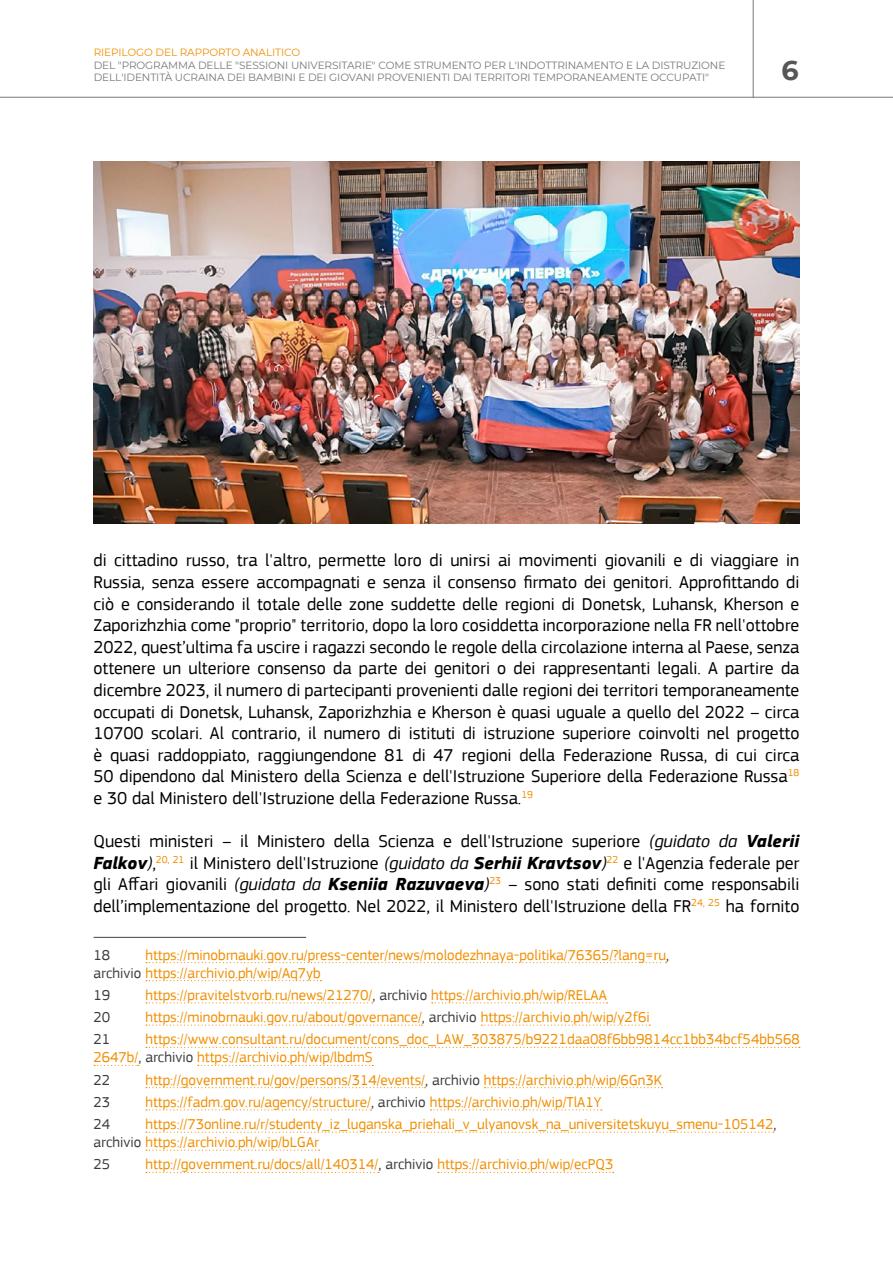
<style>
.page{position:relative;width:893px;height:1263px;background:#fff}
.page>*{position:absolute;margin:0;border:0;box-sizing:border-box;transform-origin:0 0}
.t1{font:700 27px "Montserrat";color:#565757}
.t2{font:18px/21.6px "PF Square Sans Pro";color:#000;text-align:justify}
.t3{font:15px/18px "PF Square Sans Pro";color:#f18e00}
.t4{font:15px "PF Square Sans Pro";color:#3d3c3c}
.t5{font:10.5px/12.6px "Montserrat";letter-spacing:-.01em;color:#777878}
.t6{font:10.5px "Montserrat";letter-spacing:-.01em;color:#f18e00}
.s1{font-style:italic}
.s2{font-weight:700;font-style:italic}
.s3{color:#3d3c3c}
</style>
<div class="page">
<hr style="left:753px;top:0;width:1px;height:98px;background:#777878">
<hr style="left:0;top:97px;width:893px;height:1px;background:#777878">
<hr style="left:94px;top:937px;width:212px;height:1px;background:#565757">
<svg style="left:146px;top:962px;width:520px;height:1px"></svg>
<svg style="left:146px;top:980px;width:175px;height:1px"></svg>
<svg style="left:146px;top:1002px;width:227px;height:1px"></svg>
<svg style="left:432px;top:1002px;width:175px;height:1px"></svg>
<svg style="left:146px;top:1024px;width:276px;height:2px"></svg>
<svg style="left:481px;top:1024px;width:169px;height:2px"></svg>
<svg style="left:146px;top:1047px;width:654px;height:1px"></svg>
<svg style="left:94px;top:1065px;width:45px;height:1px"></svg>
<svg style="left:198px;top:1065px;width:175px;height:1px"></svg>
<svg style="left:146px;top:1087px;width:279px;height:1px"></svg>
<svg style="left:484px;top:1087px;width:179px;height:1px"></svg>
<svg style="left:146px;top:1109px;width:225px;height:1px"></svg>
<svg style="left:430px;top:1109px;width:172px;height:1px"></svg>
<svg style="left:146px;top:1131px;width:628px;height:2px"></svg>
<svg style="left:146px;top:1149px;width:174px;height:2px"></svg>
<svg style="left:146px;top:1172px;width:233px;height:1px"></svg>
<svg style="left:438px;top:1172px;width:176px;height:1px"></svg>
<img style="left:94px;top:162px;width:705px;height:361px">
<p class="t6" style="left:94px;top:45px;width:208px">RIEPILOGO DEL RAPPORTO ANALITICO</p>
<p class="t5" style="left:94px;top:58px;width:633px">DEL "PROGRAMMA DELLE "SESSIONI UNIVERSITARIE" COME STRUMENTO PER L'INDOTTRINAMENTO E LA DISTRUZIONE<br>DELL'IDENTITÀ UCRAINA DEI BAMBINI E DEI GIOVANI PROVENIENTI DAI TERRITORI TEMPORANEAMENTE OCCUPATI"</p>
<h1 class="t1" style="left:781px;top:51px;width:19px">6</h1>
<p class="t2" style="left:94px;top:550px;width:707px">di cittadino russo, tra l'altro, permette loro di unirsi ai movimenti giovanili e di viaggiare in Russia, senza essere accompagnati e senza il consenso firmato dei genitori. Approfittando di ciò e considerando il totale delle zone suddette delle regioni di Donetsk, Luhansk, Kherson e Zaporizhzhia come "proprio" territorio, dopo la loro cosiddetta incorporazione nella FR nell'ottobre 2022, quest’ultima fa uscire i ragazzi secondo le regole della circolazione interna al Paese, senza ottenere un ulteriore consenso da parte dei genitori o dei rappresentanti legali. A partire da dicembre 2023, il numero di partecipanti provenienti dalle regioni dei territori temporaneamente occupati di Donetsk, Luhansk, Zaporizhzhia e Kherson è quasi uguale a quello del 2022 – circa 10700 scolari. Al contrario, il numero di istituti di istruzione superiore coinvolti nel progetto è quasi raddoppiato, raggiungendone 81 di 47 regioni della Federazione Russa, di cui circa 50 dipendono dal Ministero della Scienza e dell'Istruzione Superiore della Federazione Russa<sup>18 </sup>e 30 dal Ministero dell'Istruzione della Federazione Russa.<sup>19</sup></p>
<p class="t2" style="left:94px;top:830px;width:707px">Questi ministeri – il Ministero della Scienza e dell'Istruzione superiore <span class="s1">(guidato da</span> <span class="s2">Valerii Falkov</span><span class="s1">)</span>,<sup>20,</sup> <sup>21</sup> il Ministero dell'Istruzione <span class="s1">(guidato da</span> <span class="s2">Serhii Kravtsov</span><span class="s1">)</span><sup>22</sup> e l'Agenzia federale per gli Affari giovanili <span class="s1">(guidata da</span> <span class="s2">Kseniia Razuvaeva</span><span class="s1">)</span><sup>23</sup> – sono stati definiti come responsabili dell’implementazione del progetto. Nel 2022, il Ministero dell'Istruzione della FR<sup>24,</sup> <sup>25</sup> ha fornito</p>
<p class="t4" style="left:94px;top:946px;width:18px">18</p>
<p class="t3" style="left:94px;top:946px;width:577px;text-indent:52px">https://minobrnauki.gov.ru/press-center/news/molodezhnaya-politika/76365/?lang=ru<span class="s3">, archivio</span> https://archivio.ph/wip/Aq7yb</p>
<p class="t4" style="left:94px;top:986px;width:18px">19</p>
<p class="t3" style="left:145px;top:986px;width:463px">https://pravitelstvorb.ru/news/21270/<span class="s3">, archivio</span> https://archivio.ph/wip/RELAA</p>
<p class="t4" style="left:94px;top:1008px;width:18px">20</p>
<p class="t3" style="left:145px;top:1008px;width:506px">https://minobrnauki.gov.ru/about/governance/<span class="s3">, archivio</span> https://archivio.ph/wip/y2f6i</p>
<p class="t4" style="left:94px;top:1031px;width:18px">21</p>
<p class="t3" style="left:94px;top:1030px;width:708px;text-indent:52px">https://www.consultant.ru/document/cons_doc_LAW_303875/b9221daa08f6bb9814cc1bb34bcf54bb568<br>2647b/<span class="s3">, archivio</span> https://archivio.ph/wip/lbdmS</p>
<p class="t4" style="left:94px;top:1071px;width:18px">22</p>
<p class="t3" style="left:145px;top:1071px;width:518px">http://government.ru/gov/persons/314/events/<span class="s3">, archivio</span> https://archivio.ph/wip/6Gn3K</p>
<p class="t4" style="left:94px;top:1093px;width:18px">23</p>
<p class="t3" style="left:145px;top:1093px;width:458px">https://fadm.gov.ru/agency/structure/<span class="s3">, archivio</span> https://archivio.ph/wip/TlA1Y</p>
<p class="t4" style="left:94px;top:1115px;width:18px">24</p>
<p class="t3" style="left:94px;top:1115px;width:684px;text-indent:52px">https://73online.ru/r/studenty_iz_luganska_priehali_v_ulyanovsk_na_universitetskuyu_smenu-105142<span class="s3">, archivio</span> https://archivio.ph/wip/bLGAr</p>
<p class="t4" style="left:94px;top:1156px;width:18px">25</p>
<p class="t3" style="left:145px;top:1155px;width:469px">http://government.ru/docs/all/140314/<span class="s3">, archivio</span> https://archivio.ph/wip/ecPQ3</p>
</div>
